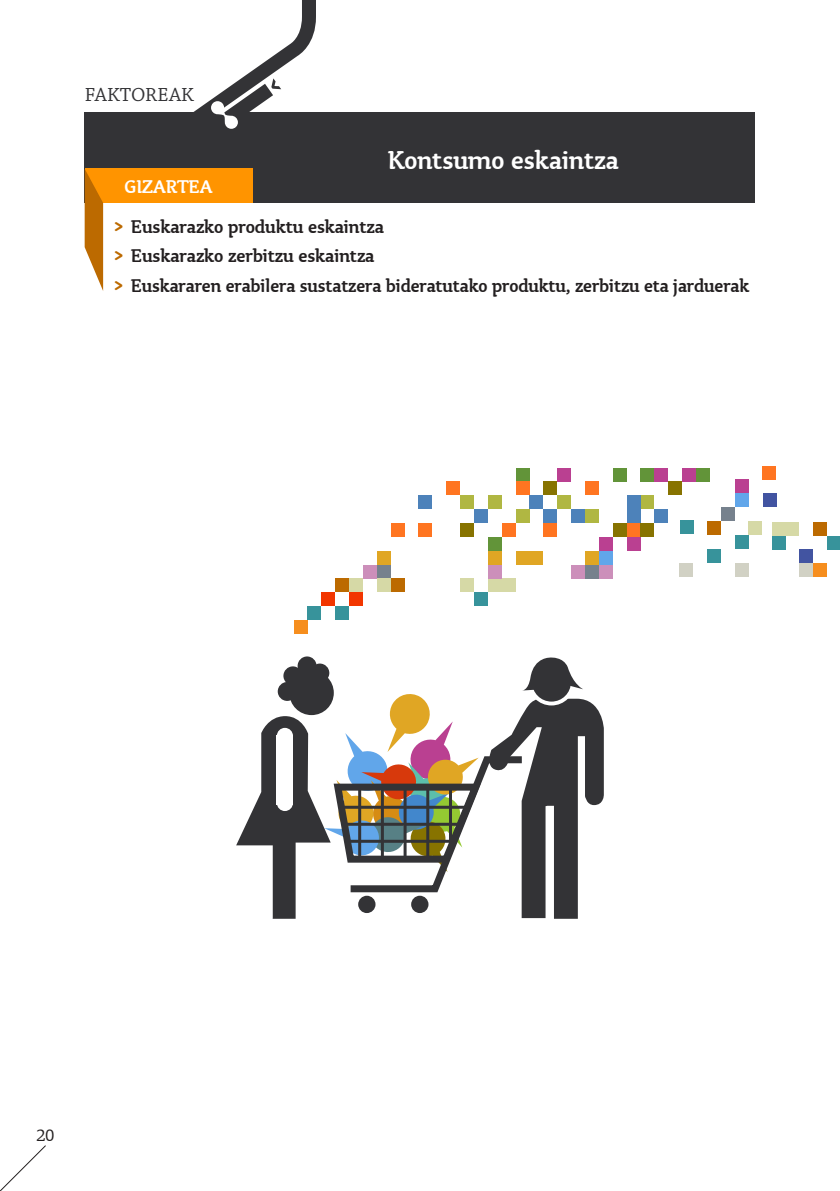
<style>
.page{position:relative;width:840px;height:1191px;background:#fff}
.page>*{position:absolute;margin:0;border:0;box-sizing:border-box;transform-origin:0 0}
.t1{font:500 28px "Tyke ITC";color:#fff}
.t2{font:500 20px "Tyke ITC";letter-spacing:-.005em;color:#231f20}
.t3{font:20px "Chaparral Pro";color:#333336}
.t4{font:500 20px "Tyke ITC";color:#fff}
.t5{font:300 18px "Tyke ITC";color:#231f20}
.s1{font-weight:700;color:#bc6a00}
</style>
<div class="page">
<svg style="left:0;top:1145px;width:46px;height:46px"></svg>
<div style="left:85px;top:112px;width:669px;height:91px;background:#333336"></div>
<div style="left:85px;top:169px;width:167px;height:34px;background:#ff9400"></div>
<svg style="left:193px;top:0;width:123px;height:129px"></svg>
<svg style="left:85px;top:170px;width:18px;height:121px"></svg>
<div style="left:557px;top:467px;width:13px;height:14px;background:#ba4091"></div>
<div style="left:543px;top:481px;width:14px;height:14px;background:#877300"></div>
<div style="left:529px;top:495px;width:14px;height:14px;background:#4d82ba"></div>
<div style="left:515px;top:509px;width:14px;height:14px;background:#b0b742"></div>
<div style="left:501px;top:523px;width:14px;height:14px;background:#ff7521"></div>
<div style="left:487px;top:537px;width:14px;height:14px;background:#629439"></div>
<div style="left:812px;top:522px;width:14px;height:13px;background:#bc6a00"></div>
<div style="left:418px;top:523px;width:14px;height:14px;background:#ff7521"></div>
<div style="left:376px;top:564px;width:14px;height:14px;background:#76818d"></div>
<div style="left:349px;top:592px;width:14px;height:14px;background:#f23600"></div>
<div style="left:335px;top:606px;width:14px;height:14px;background:#37939b"></div>
<div style="left:584px;top:509px;width:14px;height:14px;background:#b0b742"></div>
<div style="left:762px;top:465px;width:13px;height:14px;background:#ff7521"></div>
<div style="left:734px;top:493px;width:14px;height:14px;background:#61a6ea"></div>
<div style="left:720px;top:507px;width:14px;height:14px;background:#76818d"></div>
<div style="left:706px;top:521px;width:14px;height:14px;background:#bc6a00"></div>
<div style="left:680px;top:520px;width:14px;height:14px;background:#37939b"></div>
<div style="left:762px;top:493px;width:14px;height:14px;background:#4254a1"></div>
<div style="left:473px;top:592px;width:14px;height:14px;background:#37939b"></div>
<div style="left:487px;top:578px;width:14px;height:14px;background:#d6d9a6"></div>
<div style="left:515px;top:551px;width:14px;height:13px;background:#e0a624"></div>
<div style="left:584px;top:481px;width:14px;height:14px;background:#ff7521"></div>
<div style="left:771px;top:522px;width:14px;height:13px;background:#d6d9a6"></div>
<div style="left:460px;top:523px;width:13px;height:14px;background:#877300"></div>
<div style="left:473px;top:509px;width:14px;height:14px;background:#4d82ba"></div>
<div style="left:487px;top:495px;width:14px;height:14px;background:#b0b742"></div>
<div style="left:515px;top:467px;width:14px;height:14px;background:#629439"></div>
<div style="left:734px;top:535px;width:14px;height:14px;background:#37939b"></div>
<div style="left:748px;top:521px;width:14px;height:14px;background:#d6d9a6"></div>
<div style="left:570px;top:564px;width:14px;height:14px;background:#cc8fba"></div>
<div style="left:584px;top:551px;width:14px;height:13px;background:#e0a624"></div>
<div style="left:598px;top:537px;width:14px;height:14px;background:#ba4091"></div>
<div style="left:612px;top:523px;width:14px;height:14px;background:#877300"></div>
<div style="left:626px;top:509px;width:14px;height:14px;background:#4d82ba"></div>
<div style="left:640px;top:495px;width:14px;height:14px;background:#b0b742"></div>
<div style="left:798px;top:563px;width:14px;height:14px;background:#d1d1c4"></div>
<div style="left:826px;top:535px;width:13px;height:14px;background:#37939b"></div>
<div style="left:487px;top:564px;width:14px;height:14px;background:#cc8fba"></div>
<div style="left:543px;top:509px;width:14px;height:14px;background:#4d82ba"></div>
<div style="left:557px;top:495px;width:13px;height:14px;background:#b0b742"></div>
<div style="left:349px;top:578px;width:14px;height:14px;background:#d6d9a6"></div>
<div style="left:363px;top:564px;width:13px;height:14px;background:#cc8fba"></div>
<div style="left:376px;top:551px;width:14px;height:13px;background:#e0a624"></div>
<div style="left:446px;top:481px;width:14px;height:14px;background:#ff7521"></div>
<div style="left:501px;top:578px;width:14px;height:14px;background:#d6d9a6"></div>
<div style="left:529px;top:551px;width:14px;height:13px;background:#e0a624"></div>
<div style="left:734px;top:479px;width:14px;height:14px;background:#ba4091"></div>
<div style="left:570px;top:509px;width:14px;height:14px;background:#4d82ba"></div>
<div style="left:771px;top:535px;width:14px;height:14px;background:#37939b"></div>
<div style="left:785px;top:522px;width:13px;height:13px;background:#d6d9a6"></div>
<div style="left:515px;top:481px;width:14px;height:14px;background:#ff7521"></div>
<div style="left:681px;top:467px;width:14px;height:14px;background:#ba4091"></div>
<div style="left:668px;top:481px;width:13px;height:14px;background:#877300"></div>
<div style="left:626px;top:523px;width:14px;height:14px;background:#ff7521"></div>
<div style="left:598px;top:551px;width:14px;height:13px;background:#61a6ea"></div>
<div style="left:584px;top:564px;width:14px;height:14px;background:#76818d"></div>
<div style="left:543px;top:523px;width:14px;height:14px;background:#ff7521"></div>
<div style="left:812px;top:563px;width:14px;height:14px;background:#f68e1e"></div>
<div style="left:798px;top:549px;width:14px;height:14px;background:#4254a1"></div>
<div style="left:460px;top:578px;width:13px;height:14px;background:#d6d9a6"></div>
<div style="left:487px;top:551px;width:14px;height:13px;background:#e0a624"></div>
<div style="left:376px;top:578px;width:14px;height:14px;background:#d6d9a6"></div>
<div style="left:460px;top:495px;width:13px;height:14px;background:#b0b742"></div>
<div style="left:678px;top:562px;width:14px;height:14px;background:#d1d1c4"></div>
<div style="left:640px;top:467px;width:14px;height:14px;background:#629439"></div>
<div style="left:390px;top:578px;width:14px;height:14px;background:#bc6a00"></div>
<div style="left:654px;top:467px;width:14px;height:14px;background:#ba4091"></div>
<div style="left:626px;top:495px;width:14px;height:14px;background:#4d82ba"></div>
<div style="left:706px;top:549px;width:14px;height:13px;background:#37939b"></div>
<div style="left:418px;top:495px;width:14px;height:14px;background:#4d82ba"></div>
<div style="left:390px;top:523px;width:14px;height:14px;background:#ff7521"></div>
<div style="left:335px;top:578px;width:14px;height:14px;background:#bc6a00"></div>
<div style="left:321px;top:592px;width:14px;height:14px;background:#f23600"></div>
<div style="left:307px;top:606px;width:14px;height:14px;background:#37939b"></div>
<div style="left:293px;top:620px;width:14px;height:14px;background:#f68e1e"></div>
<div style="left:734px;top:562px;width:14px;height:14px;background:#d1d1c4"></div>
<div style="left:598px;top:564px;width:14px;height:14px;background:#cc8fba"></div>
<div style="left:626px;top:537px;width:14px;height:14px;background:#ba4091"></div>
<div style="left:640px;top:523px;width:14px;height:14px;background:#877300"></div>
<div style="left:654px;top:509px;width:14px;height:14px;background:#4d82ba"></div>
<div style="left:695px;top:467px;width:14px;height:14px;background:#629439"></div>
<div style="left:612px;top:467px;width:14px;height:14px;background:#629439"></div>
<svg style="left:236px;top:656px;width:367px;height:262px"></svg>
<p class="t3" style="left:85px;top:84px;width:111px">FAKTOREAK</p>
<p class="t4" style="left:124px;top:176px;width:90px">GIZARTEA</p>
<p class="t1" style="left:388px;top:145px;width:232px">Kontsumo eskaintza</p>
<p class="t2" style="left:113px;top:216px;width:272px"><span class="s1">&gt;</span> Euskarazko produktu eskaintza</p>
<p class="t2" style="left:113px;top:245px;width:263px"><span class="s1">&gt;</span> Euskarazko zerbitzu eskaintza</p>
<p class="t2" style="left:113px;top:275px;width:637px"><span class="s1">&gt;</span> Euskararen erabilera sustatzera bideratutako produktu, zerbitzu eta jarduerak</p>
<p class="t5" style="left:36px;top:1125px;width:19px">20</p>
</div>
